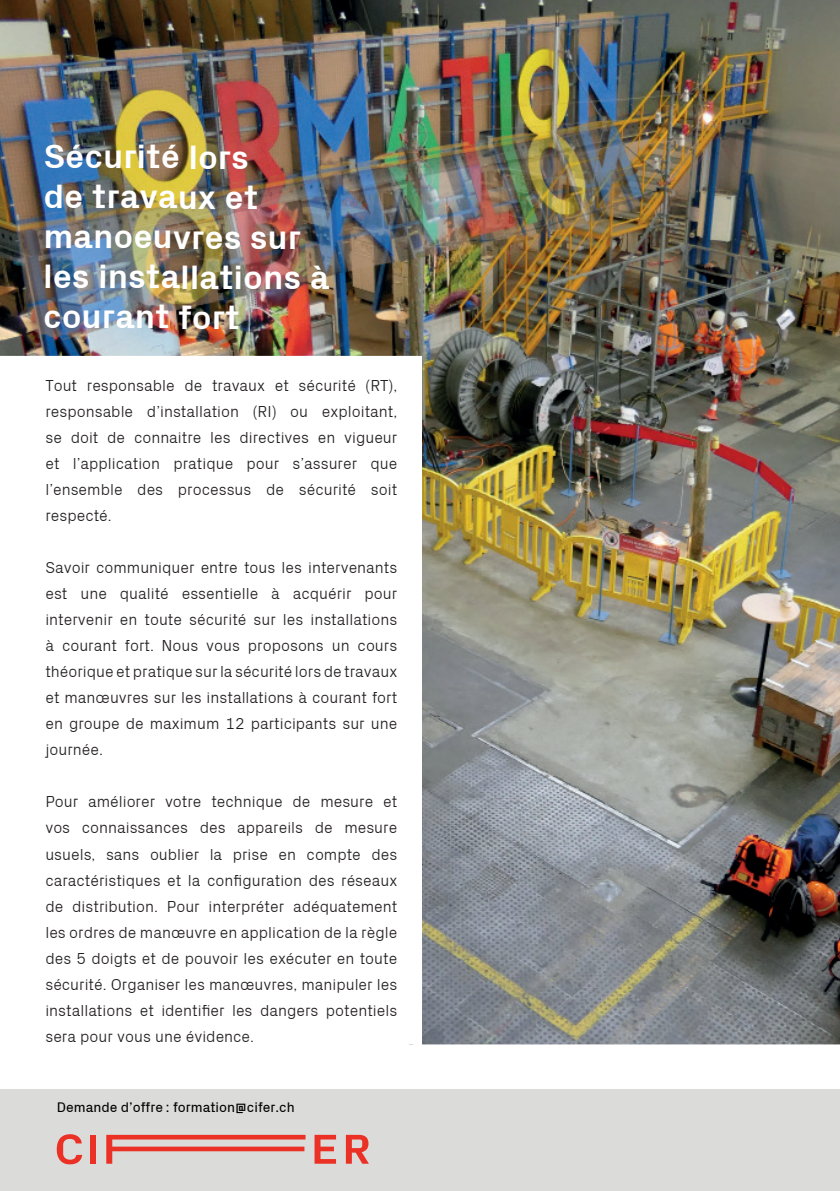
<style>
.page{position:relative;width:840px;height:1191px;background:#fff}
.page>*{position:absolute;margin:0;border:0;box-sizing:border-box;transform-origin:0 0}
.t1{font:700 34px/40px "Px Grotesk";letter-spacing:-.005em;color:#fff}
.t2{font:300 16px/26px "Px Grotesk";color:#231f20;text-align:justify}
.t3{font:14px "Px Grotesk";color:#000}
</style>
<div class="page">
<img style="left:0;top:0;width:839px;height:1044px">
<div style="left:0;top:1089px;width:839px;height:102px;background:#dbdcda"></div>
<svg style="left:57px;top:1134px;width:25px;height:30px"></svg>
<div style="left:90px;top:1134px;width:6px;height:29px;background:#eb3125"></div>
<svg style="left:106px;top:1134px;width:199px;height:29px"></svg>
<svg style="left:314px;top:1134px;width:22px;height:29px"></svg>
<svg style="left:346px;top:1134px;width:23px;height:29px"></svg>
<h1 class="t1" style="left:43px;top:136px;width:288px">Sécurité lors<br>de travaux et manoeuvres sur les installations à courant fort</h1>
<p class="t2" style="left:45px;top:372px;width:353px">Tout responsable de travaux et sécurité (RT), responsable d’installation (RI) ou exploitant, se doit de connaitre les directives en vigueur et l’application pratique pour s’assurer que l’ensemble des processus de sécurité soit respecté.</p>
<p class="t2" style="left:45px;top:554px;width:353px">Savoir communiquer entre tous les intervenants est une qualité essentielle à acquérir pour intervenir en toute sécurité sur les installations à courant fort. Nous vous proposons un cours théorique et pratique sur la sécurité lors de travaux et manœuvres sur les installations à courant fort en groupe de maximum 12 participants sur une journée.</p>
<p class="t2" style="left:45px;top:788px;width:353px">Pour améliorer votre technique de mesure et vos connaissances des appareils de mesure usuels, sans oublier la prise en compte des caractéristiques et la configuration des réseaux de distribution. Pour interpréter adéquatement les ordres de manœuvre en application de la règle des 5 doigts et de pouvoir les exécuter en toute sécurité. Organiser les manœuvres, manipuler les installations et identifier les dangers potentiels sera pour vous une évidence.</p>
<p class="t3" style="left:57px;top:1098px;width:239px">Demande d’offre : formation@cifer.ch</p>
</div>
